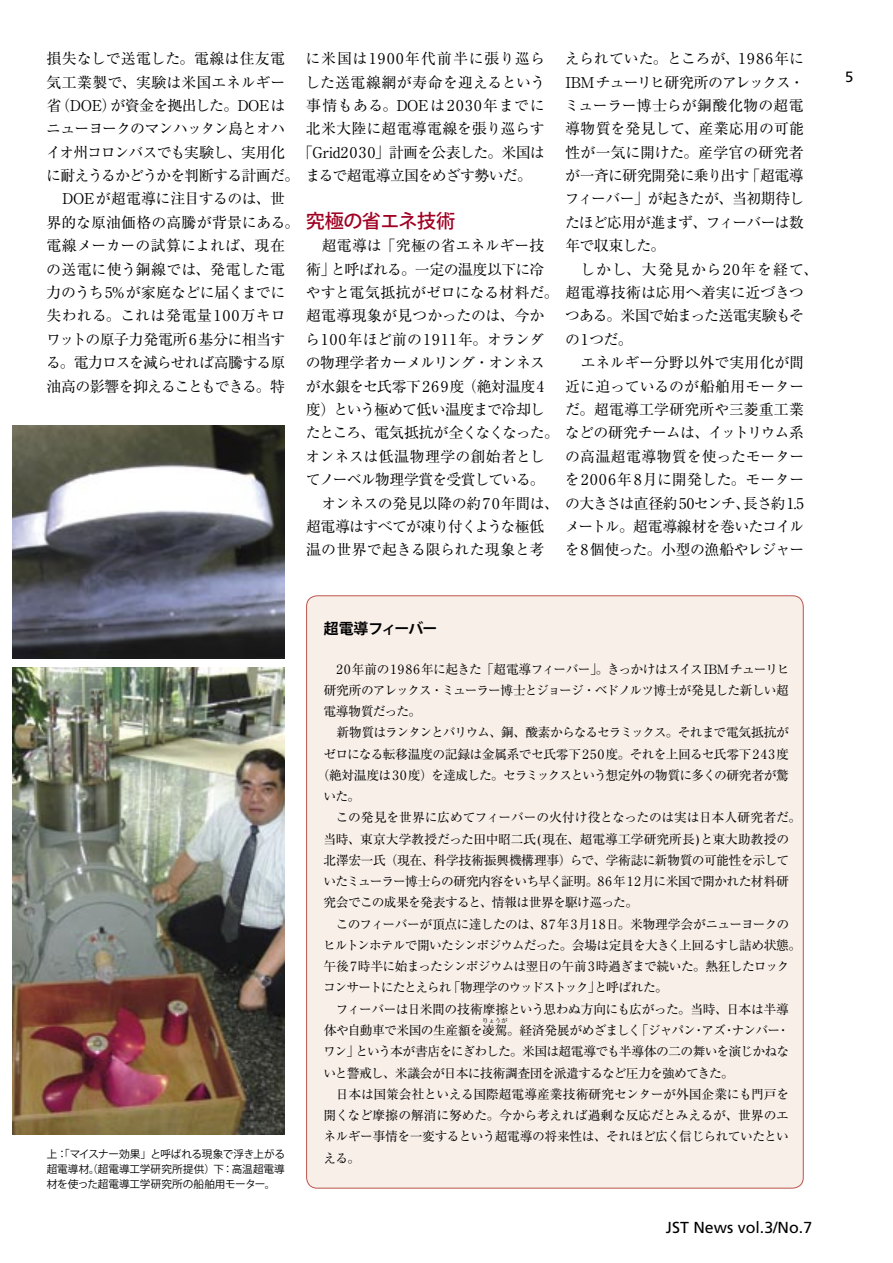
<style>
.page{position:relative;width:893px;height:1263px;background:#fff}
.page>*{position:absolute;margin:0;border:0;box-sizing:border-box;transform-origin:0 0}
.小見出し{font:500 19.2px "Koz Go Std";letter-spacing:-.025em;color:#a00022}
.t1{font:15.9px "Frutiger";color:#000}
.new-本文{font:14.85px/23.4px "Ryumin Pro";letter-spacing:-.02em;color:#000}
.new-本文-2{font:14.85px/23.4px "Ryumin Pro";letter-spacing:-.04em;color:#000}
.new-本文-3{font:14.85px/23.4px "Ryumin Pro";letter-spacing:.025em;color:#000;text-align:center}
.new-本文-4{font:14.85px/23.4px "Ryumin Pro";letter-spacing:.005em;color:#000}
.new-本文-5{font:14.85px/23.4px "Ryumin Pro";letter-spacing:-.045em;color:#000}
.new-本文-6{font:14.85px/23.4px "Ryumin Pro";letter-spacing:-.05em;color:#000}
.new-本文-7{font:14.85px "Ryumin Pro";letter-spacing:.09em;color:#000}
.本文{font:700 14.85px "Koz Go Std";letter-spacing:-.06em;color:#000}
.t2{font:14.85px "Frutiger";color:#000}
.new-本文-8{font:12.75px/21.3px "Ryumin Pro";letter-spacing:-.045em;color:#000}
.new-本文-9{font:12.75px "Ryumin Pro";letter-spacing:-.075em;color:#000}
.JST-キャプ{font:10.65px/14.9px "Koz Go Std";letter-spacing:-.01em;color:#000}
.JST-キャプ-2{font:10.65px "Koz Go Std";letter-spacing:-.035em;color:#000}
.new-本文-10{font:6.45px "Ryumin Pro";color:#000}
</style>
<div class="page">
<div style="left:306px;top:595px;width:498px;height:593px;background:#f8efe9"></div>
<img style="left:13px;top:425px;width:272px;height:234px">
<img style="left:13px;top:668px;width:272px;height:466px">
<p class="new-本文-3" style="left:298px;top:46px;width:249px">に米国は1900年代前半に張り巡らした送電線網が寿命を迎えるという事情もある。DOEは2030年までに北米大陸に超電導電線を張り巡らす「Grid2030」計画を公表した。米国は</p>
<p class="new-本文" style="left:565px;top:46px;width:241px;text-align:justify">えられていた。ところが、1986年にIBMチューリヒ研究所のアレックス・ミューラー博士らが銅酸化物の超電導物質を発見して、産業応用の可能性が一気に開けた。産学官の研究者が一斉に研究開発に乗り出す「超電導フィーバー」が起きたが、当初期待したほど応用が進まず、フィーバーは数年で収束した。</p>
<p class="new-本文-7" style="left:580px;top:257px;width:239px">しかし、大発見から20年を経て、</p>
<p class="new-本文-6" style="left:565px;top:303px;width:240px">つある。米国で始まった送電実験もその1つだ。</p>
<p class="new-本文" style="left:565px;top:350px;width:241px;text-align:justify;text-indent:16px">エネルギー分野以外で実用化が間近に迫っているのが船舶用モーターだ。超電導工学研究所や三菱重工業</p>
<p class="new-本文-4" style="left:565px;top:443px;width:241px">の高温超電導物質を使ったモーターを2006年8月に開発した。モーター</p>
<p class="new-本文-5" style="left:565px;top:514px;width:241px">メートル。超電導線材を巻いたコイルを8個使った。小型の漁船やレジャー</p>
<p class="new-本文-2" style="left:46px;top:46px;width:487px">損失なしで送電した。電線は住友電<br>気工業製で、実験は米国エネルギー<br>省（DOE）が資金を拠出した。DOEは<br>ニューヨークのマンハッタン島とオハ<br>イオ州コロンバスでも実験し、実用化<br>に耐えうるかどうかを判断する計画だ。まるで超電導立国をめざす勢いだ。</p>
<p class="new-本文" style="left:46px;top:186px;width:255px;text-indent:16px">DOEが超電導に注目するのは、世界的な原油価格の高騰が背景にある。電線メーカーの試算によれば、現在の送電に使う銅線では、発電した電力のうち5%が家庭などに届くまでに失われる。これは発電量100万キロワットの原子力発電所6基分に相当する。電力ロスを減らせれば高騰する原油高の影響を抑えることもできる。特</p>
<p class="小見出し" style="left:306px;top:209px;width:151px">究極の省エネ技術</p>
<p class="new-本文" style="left:305px;top:233px;width:500px;text-indent:17px">超電導は「究極の省エネルギー技<br>術」と呼ばれる。一定の温度以下に冷<br>やすと電気抵抗がゼロになる材料だ。超電導技術は応用へ着実に近づきつ超電導現象が見つかったのは、今か<br>ら100年ほど前の1911年。オランダ<br>の物理学者カーメルリング・オンネス<br>が水銀をセ氏零下269度（絶対温度4<br>度）という極めて低い温度まで冷却し<br>たところ、電気抵抗が全くなくなった。などの研究チームは、イットリウム系オンネスは低温物理学の創始者とし<br>てノーベル物理学賞を受賞している。</p>
<p class="new-本文" style="left:306px;top:490px;width:499px;text-indent:15px">オンネスの発見以降の約70年間は、の大きさは直径約50センチ、長さ約1.5超電導はすべてが凍り付くような極低<br>温の世界で起きる限られた現象と考</p>
<p class="本文" style="left:324px;top:619px;width:115px">超電導フィーバー</p>
<p class="new-本文-8" style="left:324px;top:657px;width:467px;text-align:justify;text-indent:13px">20年前の1986年に起きた「超電導フィーバー」。きっかけはスイスIBMチューリヒ研究所のアレックス・ミューラー博士とジョージ・ベドノルツ博士が発見した新しい超電導物質だった。</p>
<p class="new-本文-9" style="left:336px;top:722px;width:454px">新物質はランタンとバリウム、銅、酸素からなるセラミックス。それまで電気抵抗が</p>
<p class="new-本文-8" style="left:323px;top:742px;width:467px">ゼロになる転移温度の記録は金属系でセ氏零下250度。それを上回るセ氏零下243度</p>
<p class="new-本文-8" style="left:317px;top:763px;width:474px">（絶対温度は30度）を達成した。セラミックスという想定外の物質に多くの研究者が驚</p>
<p class="new-本文-8" style="left:323px;top:785px;width:38px">いた。</p>
<p class="new-本文-8" style="left:323px;top:806px;width:479px;text-indent:12px">この発見を世界に広めてフィーバーの火付け役となったのは実は日本人研究者だ。当時、東京大学教授だった田中昭二氏(現在、超電導工学研究所長)と東大助教授の北澤宏一氏（現在、科学技術振興機構理事）らで、学術誌に新物質の可能性を示していたミューラー博士らの研究内容をいち早く証明。86年12月に米国で開かれた材料研究会でこの成果を発表すると、情報は世界を駆け巡った。</p>
<p class="new-本文-8" style="left:323px;top:912px;width:480px;text-indent:13px">このフィーバーが頂点に達したのは、87年3月18日。米物理学会がニューヨークのヒルトンホテルで開いたシンポジウムだった。会場は定員を大きく上回るすし詰め状態。午後7時半に始まったシンポジウムは翌日の午前3時過ぎまで続いた。熱狂したロックコンサートにたとえられ「物理学のウッドストック」と呼ばれた。</p>
<p class="new-本文-8" style="left:324px;top:997px;width:467px;text-align:right">フィーバーは日米間の技術摩擦という思わぬ方向にも広がった。当時、日本は半導体や自動車で米国の生産額を凌駕。経済発展がめざましく「ジャパン・アズ・ナンバー・</p>
<p class="new-本文-10" style="left:482px;top:1015px;width:27px">りょうが</p>
<p class="new-本文-8" style="left:323px;top:1040px;width:468px">ワン」という本が書店をにぎわした。米国は超電導でも半導体の二の舞いを演じかねないと警戒し、米議会が日本に技術調査団を派遣するなど圧力を強めてきた。</p>
<p class="new-本文-8" style="left:323px;top:1082px;width:467px;text-align:justify;text-indent:13px">日本は国策会社といえる国際超電導産業技術研究センターが外国企業にも門戸を開くなど摩擦の解消に努めた。今から考えれば過剰な反応だとみえるが、世界のエネルギー事情を一変するという超電導の将来性は、それほど広く信じられていたとい</p>
<p class="JST-キャプ-2" style="left:47px;top:1147px;width:240px">上：「マイスナー効果」と呼ばれる現象で浮き上がる</p>
<p class="new-本文-8" style="left:323px;top:1146px;width:38px">える。</p>
<p class="JST-キャプ" style="left:47px;top:1162px;width:240px">超電導材。（超電導工学研究所提供）下：高温超電導材を使った超電導工学研究所の船舶用モーター。</p>
<p class="t1" style="left:666px;top:1218px;width:148px">JST News vol.3/No.7</p>
<p class="t2" style="left:845px;top:68px;width:10px">5</p>
</div>
